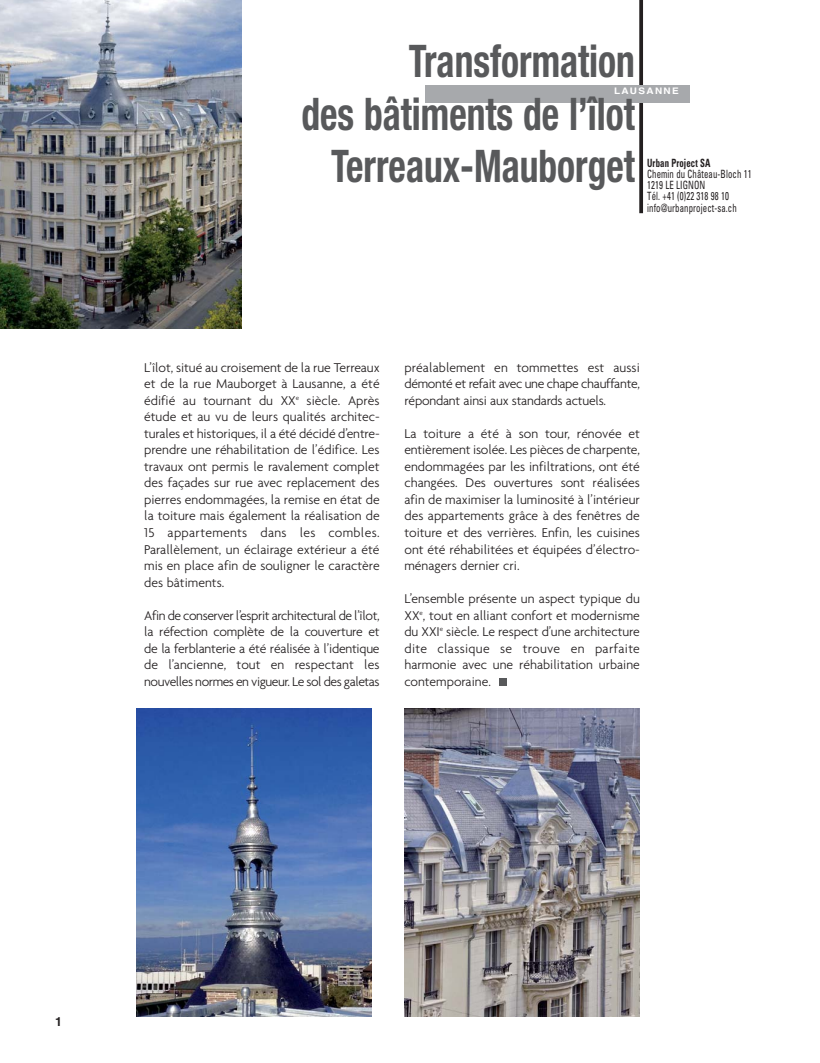
<style>
.page{position:relative;width:820px;height:1063px;background:#fff}
.page>*{position:absolute;margin:0;border:0;box-sizing:border-box;transform-origin:0 0}
.t1{font:700 condensed 45px/52.5px "Helvetica Neue";color:#58595b;text-align:right;scale:.83 1}
.t2{font:300 13.75px/16.5px "Agenda";color:#231f20;text-align:justify}
.t3{font:700 12.5px "Helvetica";color:#231f20}
.t4{font:condensed 11.38px/11.2px "Univers";letter-spacing:.015em;color:#231f20;scale:.77 1}
.t5{font:700 9px "Helvetica";letter-spacing:.14em;color:#fff;scale:1.11 1}
.s1{font-weight:700}
</style>
<div class="page">
<div style="left:499px;top:678px;width:7px;height:7px;background:#58595b"></div>
<svg style="left:639px;top:0;width:4px;height:213px"></svg>
<div style="left:425px;top:86px;width:264px;height:17px;background:#a7a9ac"></div>
<img style="left:0;top:0;width:241px;height:328px">
<img style="left:404px;top:708px;width:236px;height:308px">
<img style="left:136px;top:708px;width:235px;height:308px">
<p class="t1" style="left:301px;top:39px;width:403px">Transformation<br>des bâtiments de l’îlot<br>Terreaux-Mauborget</p>
<p class="t5" style="left:614px;top:87px;width:60px">LAUSANNE</p>
<p class="t4" style="left:647px;top:158px;width:137px"><span class="s1">Urban Project SA<br></span>Chemin du Château-Bloch 11<br>1219 LE LIGNON<br>Tél. +41 (0)22 318 98 10 info@urbanproject-sa.ch</p>
<p class="t2" style="left:144px;top:360px;width:237px">L’îlot, situé au croisement de la rue Terreaux et de la rue Mauborget à Lausanne, a été édifié au tournant du XX<sup>e</sup> siècle. Après étude et au vu de leurs qualités architec&shy;turales et historiques, il a été décidé d’entre&shy;prendre une réhabilitation de l’édifice. Les travaux ont permis le ravalement complet des façades sur rue avec replacement des pierres endommagées, la remise en état de la toiture mais également la réalisation de 15 appartements dans les combles.<br>Parallèlement, un éclairage extérieur a été mis en place afin de souligner le caractère des bâtiments.</p>
<p class="t2" style="left:144px;top:608px;width:237px">Afin de conserver l’esprit architectural de l’îlot, la réfection complète de la couverture et de la ferblanterie a été réalisée à l’identique de l’ancienne, tout en respectant les nouvelles normes en vigueur. Le sol des galetas</p>
<p class="t2" style="left:404px;top:360px;width:237px">préalablement en tommettes est aussi démonté et refait avec une chape chauffante, répondant ainsi aux standards actuels.</p>
<p class="t2" style="left:404px;top:426px;width:237px">La toiture a été à son tour, rénovée et entièrement isolée. Les pièces de charpente, endommagées par les infiltrations, ont été changées. Des ouvertures sont réalisées afin de maximiser la luminosité à l’intérieur des appartements grâce à des fenêtres de toiture et des verrières. Enfin, les cuisines ont été réhabilitées et équipées d’électro&shy;ménagers dernier cri.</p>
<p class="t2" style="left:404px;top:591px;width:237px">L’ensemble présente un aspect typique du XX<sup>e</sup>, tout en alliant confort et modernisme du XXI<sup>e</sup> siècle. Le respect d’une architecture dite classique se trouve en parfaite harmonie avec une réhabilitation urbaine contemporaine.</p>
<p class="t3" style="left:55px;top:1017px;width:8px">1</p>
</div>
